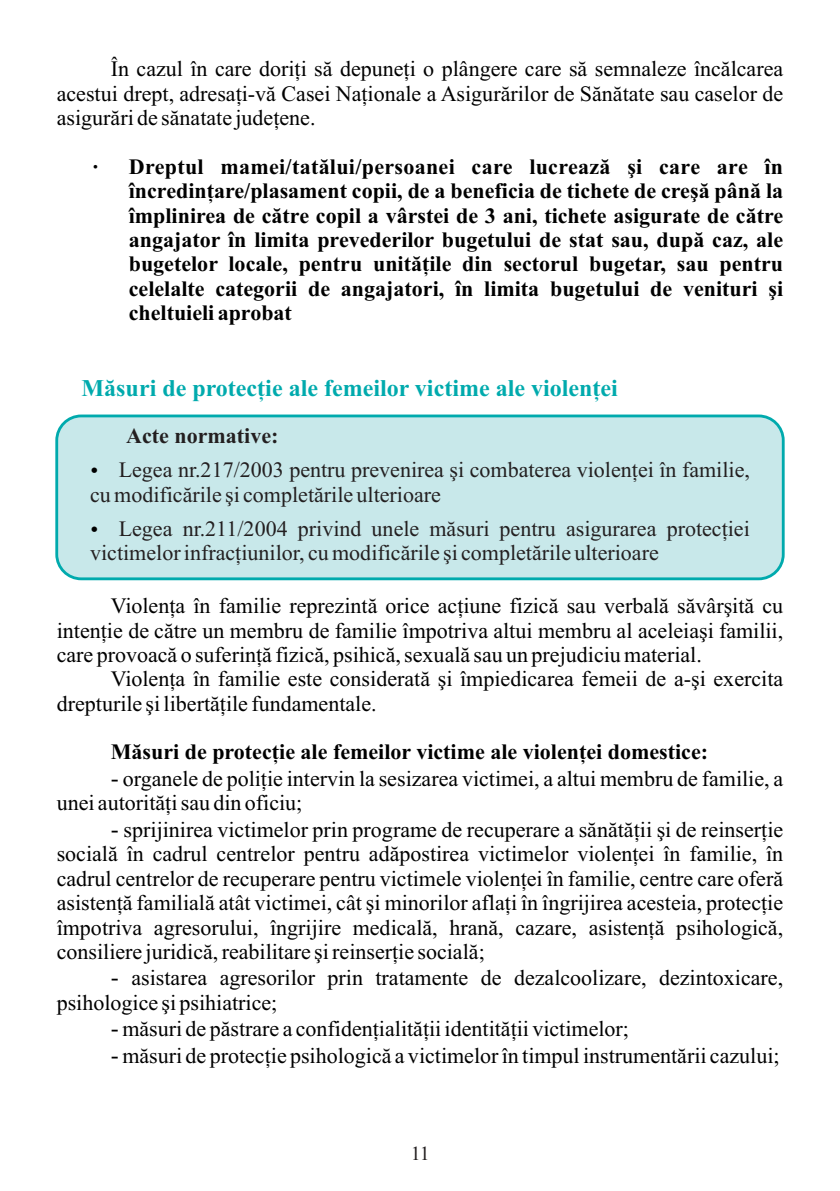
<style>
.page{position:relative;width:840px;height:1191px;background:#fff}
.page>*{position:absolute;margin:0;border:0;box-sizing:border-box;transform-origin:0 0}
.t1{font:700 24px "Times New Roman";color:#00aaad}
.t2{font:22px/24.4px "Times New Roman";color:#000;text-align:justify}
.t3{font:700 22px/24.4px "Times New Roman";color:#000;text-align:justify}
.t4{font:22px/24.4px "Times New Roman";color:#231f20}
.t5{font:700 22px "Times New Roman";color:#231f20}
.t6{font:20px "Times New Roman";color:#231f20}
.s1{font-size:24px}
</style>
<div class="page">
<div style="left:57px;top:416px;width:725px;height:163px;background:#c8e8ea;border-radius:24px"></div>
<div style="left:55px;top:414px;width:729px;height:166px;border:3px solid #00aaad;border-radius:24px"></div>
<svg style="left:92px;top:468px;width:5px;height:5px"></svg>
<svg style="left:92px;top:526px;width:5px;height:6px"></svg>
<p class="t2" style="left:57px;top:59px;width:727px;text-indent:54px">În cazul în care doriþi sã depuneþi o plângere care sã semnaleze încãlcarea acestui drept, adresaþi-vã Casei Naþionale a Asigurãrilor de Sãnãtate sau caselor de asigurãri de sãnatate judeþene.</p>
<p class="t3" style="left:129px;top:156px;width:655px;text-indent:-36px">· Dreptul mamei/tatãlui/persoanei care lucreazã ºi care are în încredinþare/plasament copii, de a beneficia de tichete de creºã pânã la împlinirea de cãtre copil a vârstei de 3 ani, tichete asigurate de cãtre angajator în limita prevederilor bugetului de stat sau, dupã caz, ale bugetelor locale, pentru unitãþile din sectorul bugetar, sau pentru celelalte categorii de angajatori, în limita bugetului de venituri ºi cheltuieli aprobat</p>
<p class="t1" style="left:82px;top:379px;width:537px">Mãsuri de protecþie ale femeilor victime ale violenþei</p>
<p class="t5" style="left:126px;top:428px;width:154px">Acte normative:</p>
<p class="t4" style="left:90px;top:460px;width:661px;text-indent:29px">Legea nr.217/2003 pentru prevenirea ºi combaterea violenþei în familie, cu modificãrile ºi completãrile ulterioare</p>
<p class="t4" style="left:90px;top:518px;width:660px;text-indent:29px">Legea nr.211/2004 privind unele mãsuri pentru asigurarea protecþiei victimelor infracþiunilor, cu modificãrile ºi completãrile ulterioare</p>
<p class="t2" style="left:57px;top:596px;width:727px;text-indent:54px">Violenþa în familie reprezintã orice acþiune fizicã sau verbalã sãvârºitã cu intenþie de cãtre un membru de familie împotriva altui membru al aceleiaºi familii, care provoacã o suferinþã fizicã, psihicã, sexualã sau un prejudiciu material.</p>
<p class="t2" style="left:57px;top:669px;width:727px;text-indent:54px">Violenþa în familie este consideratã ºi împiedicarea femeii de a-ºi exercita drepturile ºi libertãþile fundamentale.</p>
<p class="t3" style="left:111px;top:742px;width:598px">Mãsuri de protecþie ale femeilor victime ale violenþei domestice:</p>
<p class="t2" style="left:57px;top:768px;width:727px;text-indent:54px"><span class="s1">-</span> organele de poliþie intervin la sesizarea victimei, a altui membru de familie, a unei autoritãþi sau din oficiu;</p>
<p class="t2" style="left:57px;top:819px;width:727px;text-indent:54px"><span class="s1">-</span> sprijinirea victimelor prin programe de recuperare a sãnãtãþii ºi de reinserþie socialã în cadrul centrelor pentru adãpostirea victimelor violenþei în familie, în cadrul centrelor de recuperare pentru victimele violenþei în familie, centre care oferã asistenþã familialã atât victimei, cât ºi minorilor aflaþi în îngrijirea acesteia, protecþie împotriva agresorului, îngrijire medicalã, hranã, cazare, asistenþã psihologicã, consiliere juridicã, reabilitare ºi reinserþie socialã;</p>
<p class="t2" style="left:57px;top:967px;width:727px;text-indent:54px"><span class="s1">-</span> asistarea agresorilor prin tratamente de dezalcoolizare, dezintoxicare, psihologice ºi psihiatrice;</p>
<p class="t2" style="left:111px;top:1018px;width:519px"><span class="s1">-</span> mãsuri de pãstrare a confidenþialitãþii identitãþii victimelor;</p>
<p class="t2" style="left:111px;top:1045px;width:670px"><span class="s1">-</span> mãsuri de protecþie psihologicã a victimelor în timpul instrumentãrii cazului;</p>
<p class="t6" style="left:410px;top:1146px;width:21px">11</p>
</div>
